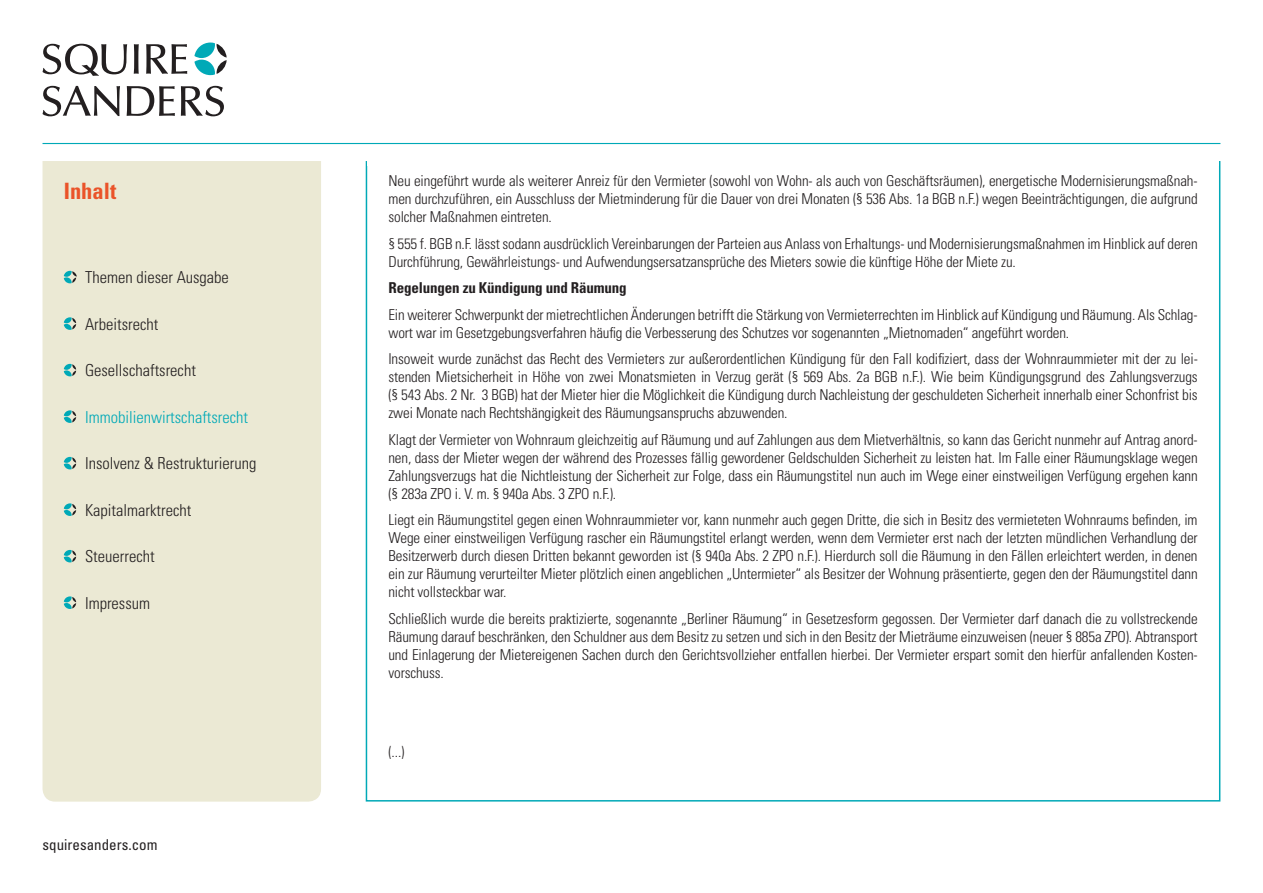
<style>
.page{position:relative;width:1263px;height:893px;background:#fff}
.page>*{position:absolute;margin:0;border:0;box-sizing:border-box;transform-origin:0 0}
.t1{font:700 condensed 22.5px "Univers LT Std";color:#ea5329}
.t2{font:300 condensed 16.5px "Univers LT Std";color:#231f20}
.t3{font:300 condensed 16.5px "Univers LT Std";color:#00a9b7}
.t4{font:300 condensed 15px/18px "Univers LT Std";letter-spacing:-.01em;color:#231f20;text-align:justify}
.t5{font:700 condensed 15px "Univers LT Std";letter-spacing:-.01em;color:#231f20}
.t6{font:condensed 15px "Univers LT Std";color:#231f20}
</style>
<div class="page">
<svg style="left:43px;top:86px;width:181px;height:30px"></svg>
<svg style="left:146px;top:44px;width:41px;height:30px"></svg>
<svg style="left:134px;top:44px;width:5px;height:30px"></svg>
<svg style="left:43px;top:44px;width:84px;height:32px"></svg>
<svg style="left:194px;top:43px;width:33px;height:32px"></svg>
<hr style="left:43px;top:143px;width:1177px;height:1px;background:#00a9b7">
<div style="left:43px;top:161px;width:278px;height:641px;background:#ebe9d4"></div>
<svg style="left:64px;top:271px;width:13px;height:12px"></svg>
<svg style="left:64px;top:317px;width:12px;height:13px"></svg>
<svg style="left:64px;top:364px;width:12px;height:12px"></svg>
<svg style="left:64px;top:410px;width:12px;height:13px"></svg>
<svg style="left:64px;top:457px;width:12px;height:12px"></svg>
<svg style="left:64px;top:503px;width:12px;height:13px"></svg>
<svg style="left:64px;top:550px;width:12px;height:12px"></svg>
<svg style="left:64px;top:596px;width:12px;height:13px"></svg>
<h1 class="t1" style="left:64px;top:177px;width:54px">Inhalt</h1>
<p class="t2" style="left:85px;top:268px;width:145px">Themen dieser Ausgabe</p>
<p class="t2" style="left:85px;top:314px;width:75px">Arbeitsrecht</p>
<p class="t2" style="left:85px;top:361px;width:112px">Gesellschaftsrecht</p>
<p class="t3" style="left:85px;top:407px;width:165px">Immobilienwirtschaftsrecht</p>
<p class="t2" style="left:85px;top:454px;width:173px">Insolvenz &amp; Restrukturierung</p>
<p class="t2" style="left:85px;top:500px;width:108px">Kapitalmarktrecht</p>
<p class="t2" style="left:85px;top:547px;width:71px">Steuerrecht</p>
<p class="t2" style="left:85px;top:593px;width:67px">Impressum</p>
<p class="t6" style="left:43px;top:836px;width:116px">squiresanders.com</p>
<p class="t4" style="left:388px;top:172px;width:811px">Neu eingeführt wurde als weiterer Anreiz für den Vermieter (sowohl von Wohn- als auch von Geschäftsräumen), energetische Modernisierungsmaßnah&shy;men durchzuführen, ein Ausschluss der Mietminderung für die Dauer von drei Monaten (§ 536 Abs. 1a BGB n.F.) wegen Beeinträchtigungen, die aufgrund solcher Maßnahmen eintreten.</p>
<p class="t4" style="left:388px;top:234px;width:811px">§ 555 f. BGB n.F. lässt sodann ausdrücklich Vereinbarungen der Parteien aus Anlass von Erhaltungs- und Modernisierungsmaßnahmen im Hinblick auf deren<br>Durchführung, Gewährleistungs- und Aufwendungsersatzansprüche des Mieters sowie die künftige Höhe der Miete zu.</p>
<p class="t5" style="left:388px;top:279px;width:240px">Regelungen zu Kündigung und Räumung</p>
<p class="t4" style="left:388px;top:305px;width:811px">Ein weiterer Schwerpunkt der mietrechtlichen Änderungen betrifft die Stärkung von Vermieterrechten im Hinblick auf Kündigung und Räumung. Als Schlag&shy;wort war im Gesetzgebungsverfahren häufig die Verbesserung des Schutzes vor sogenannten „Mietnomaden“ angeführt worden.</p>
<p class="t4" style="left:388px;top:350px;width:811px">Insoweit wurde zunächst das Recht des Vermieters zur außerordentlichen Kündigung für den Fall kodifiziert, dass der Wohnraummieter mit der zu lei&shy;stenden Mietsicherheit in Höhe von zwei Monatsmieten in Verzug gerät (§ 569 Abs. 2a BGB n.F.). Wie beim Kündigungsgrund des Zahlungsverzugs (§ 543 Abs. 2 Nr. 3 BGB) hat der Mieter hier die Möglichkeit die Kündigung durch Nachleistung der geschuldeten Sicherheit innerhalb einer Schonfrist bis zwei Monate nach Rechtshängigkeit des Räumungsanspruchs abzuwenden.</p>
<p class="t4" style="left:388px;top:430px;width:811px">Klagt der Vermieter von Wohnraum gleichzeitig auf Räumung und auf Zahlungen aus dem Mietverhältnis, so kann das Gericht nunmehr auf Antrag anord&shy;nen, dass der Mieter wegen der während des Prozesses fällig gewordener Geldschulden Sicherheit zu leisten hat. Im Falle einer Räumungsklage wegen Zahlungsverzugs hat die Nichtleistung der Sicherheit zur Folge, dass ein Räumungstitel nun auch im Wege einer einstweiligen Verfügung ergehen kann (§ 283a ZPO i. V. m. § 940a Abs. 3 ZPO n.F.).</p>
<p class="t4" style="left:388px;top:511px;width:811px">Liegt ein Räumungstitel gegen einen Wohnraummieter vor, kann nunmehr auch gegen Dritte, die sich in Besitz des vermieteten Wohnraums befinden, im Wege einer einstweiligen Verfügung rascher ein Räumungstitel erlangt werden, wenn dem Vermieter erst nach der letzten mündlichen Verhandlung der Besitzerwerb durch diesen Dritten bekannt geworden ist (§ 940a Abs. 2 ZPO n.F.). Hierdurch soll die Räumung in den Fällen erleichtert werden, in denen ein zur Räumung verurteilter Mieter plötzlich einen angeblichen „Untermieter“ als Besitzer der Wohnung präsentierte, gegen den der Räumungstitel dann nicht vollsteckbar war.</p>
<p class="t4" style="left:388px;top:609px;width:811px">Schließlich wurde die bereits praktizierte, sogenannte „Berliner Räumung“ in Gesetzesform gegossen. Der Vermieter darf danach die zu vollstreckende Räumung darauf beschränken, den Schuldner aus dem Besitz zu setzen und sich in den Besitz der Mieträume einzuweisen (neuer § 885a ZPO). Abtransport und Einlagerung der Mietereigenen Sachen durch den Gerichtsvollzieher entfallen hierbei. Der Vermieter erspart somit den hierfür anfallenden Kosten&shy;vorschuss.</p>
<p class="t4" style="left:388px;top:743px;width:18px">(...)</p>
</div>
